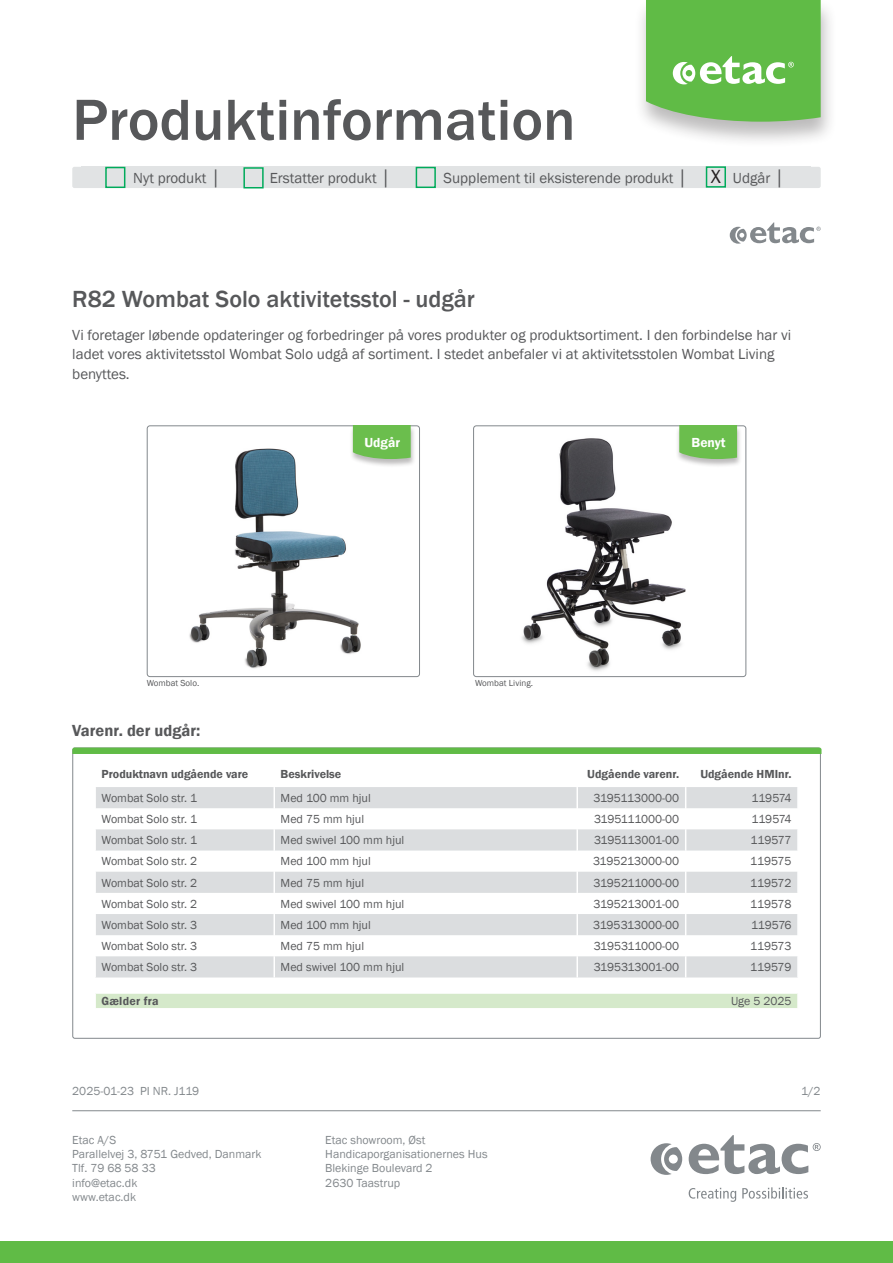
<style>
.page{position:relative;width:893px;height:1263px;background:#fff}
.page>*{position:absolute;margin:0;border:0;box-sizing:border-box;transform-origin:0 0}
._3__Header_-_Intro__toc{font:500 60px "Franklin Gothic";color:#57585a}
._4__Header_-_Basic_body{font:500 24px "Franklin Gothic";color:#57585a}
.t1{font:19.5px "Franklin Gothic";color:#231f20}
.t2{font:600 16.5px "Franklin Gothic";color:#57585a}
._4__Header_-_Basic_body-2{font:15px/19.5px "Franklin Gothic";color:#57585a}
._4__Body_-_basic_body{font:15px "Franklin Gothic";color:#57585a}
._4__Body_-_basic_body-2{font:600 13.5px "Franklin Gothic";color:#fff}
._6__Body_-_Facts{font:12px "Franklin Gothic";color:#57585a}
.t3{font:12px/14.2px "Franklin Gothic";color:#83888c}
._6__Header_-_Facts{font:600 12px "Franklin Gothic";color:#57585a}
._6__Header_-_Facts-2{font:600 12px "Franklin Gothic";letter-spacing:.02em;color:#57585a}
._4__Header_-_Basic_body-3{font:9px "Franklin Gothic";color:#57585a}
</style>
<div class="page">
<div style="left:634px;top:0;width:203px;height:148px;background:#231f20;opacity:.3"></div>
<svg style="left:646px;top:0;width:175px;height:122px;background:#6ec057"></svg>
<svg style="left:96px;top:787px;width:701px;height:190px;fill:#dbdddf"></svg>
<svg style="left:685px;top:787px;width:1px;height:190px"></svg>
<hr style="left:576px;top:787px;width:2px;height:21px;background:#fff">
<hr style="left:576px;top:808px;width:2px;height:21px;background:#fff">
<hr style="left:576px;top:829px;width:2px;height:21px;background:#fff">
<hr style="left:576px;top:850px;width:2px;height:22px;background:#fff">
<hr style="left:576px;top:872px;width:2px;height:21px;background:#fff">
<hr style="left:576px;top:893px;width:2px;height:21px;background:#fff">
<hr style="left:576px;top:914px;width:2px;height:21px;background:#fff">
<hr style="left:576px;top:935px;width:2px;height:21px;background:#fff">
<svg style="left:274px;top:787px;width:1px;height:190px"></svg>
<hr style="left:576px;top:956px;width:2px;height:21px;background:#fff">
<div style="left:96px;top:994px;width:702px;height:14px;background:#d5e9ca"></div>
<div style="left:72px;top:748px;width:749px;height:6px;background:#60bb46"></div>
<img style="left:189px;top:448px;width:172px;height:221px">
<div style="left:147px;top:425px;width:273px;height:252px;border:1px solid #83888c;border-radius:3px"></div>
<div style="left:349px;top:425px;width:67px;height:43px;background:#231f20;opacity:.3"></div>
<div style="left:353px;top:425px;width:58px;height:34px;background:#6bbe4d"></div>
<img style="left:522px;top:438px;width:224px;height:239px">
<div style="left:473px;top:425px;width:273px;height:252px;border:1px solid #83888c;border-radius:3px"></div>
<div style="left:675px;top:425px;width:67px;height:43px;background:#231f20;opacity:.3"></div>
<div style="left:679px;top:425px;width:58px;height:34px;background:#6bbe4d"></div>
<div style="left:0;top:1242px;width:893px;height:21px;background:#60bb46"></div>
<hr style="left:72px;top:1110px;width:749px;height:1px;background:#83888c">
<svg style="left:689px;top:1135px;width:132px;height:39px"></svg>
<svg style="left:651px;top:1143px;width:31px;height:32px"></svg>
<svg style="left:689px;top:1188px;width:47px;height:14px"></svg>
<svg style="left:742px;top:1187px;width:66px;height:11px"></svg>
<svg style="left:730px;top:222px;width:91px;height:22px"></svg>
<div style="left:72px;top:167px;width:749px;height:21px;background:#e1e3e4;border-radius:2px"></div>
<div style="left:105px;top:167px;width:20px;height:21px;border:2px solid #00ab5b"></div>
<div style="left:243px;top:167px;width:21px;height:21px;border:2px solid #00ab5b"></div>
<div style="left:416px;top:167px;width:20px;height:21px;border:2px solid #00ab5b"></div>
<div style="left:706px;top:166px;width:20px;height:22px;border:2px solid #00ab5b"></div>
<p class="_3__Header_-_Intro__toc" style="left:72px;top:83px;width:505px">Produktinformation</p>
<p class="_4__Body_-_basic_body" style="left:133px;top:168px;width:89px">Nyt produkt │</p>
<p class="_4__Body_-_basic_body" style="left:270px;top:168px;width:123px">Erstatter produkt │</p>
<p class="_4__Body_-_basic_body" style="left:444px;top:168px;width:246px">Supplement til eksisterende produkt │</p>
<p class="_4__Body_-_basic_body" style="left:733px;top:168px;width:53px">Udgår │</p>
<p class="t1" style="left:711px;top:164px;width:12px">X</p>
<p class="_4__Header_-_Basic_body" style="left:72px;top:284px;width:404px">R82 Wombat Solo aktivitetsstol - udgår</p>
<p class="_4__Header_-_Basic_body-2" style="left:72px;top:325px;width:721px">Vi foretager løbende opdateringer og forbedringer på vores produkter og produktsortiment. I den forbindelse har vi ladet vores aktivitetsstol Wombat Solo udgå af sortiment. I stedet anbefaler vi at aktivitetsstolen Wombat Living benyttes.</p>
<p class="_4__Header_-_Basic_body-3" style="left:147px;top:677px;width:54px">Wombat Solo.</p>
<p class="t2" style="left:72px;top:720px;width:130px">Varenr. der udgår:</p>
<p class="_4__Body_-_basic_body-2" style="left:364px;top:434px;width:37px">Udgår</p>
<p class="_4__Header_-_Basic_body-3" style="left:475px;top:677px;width:59px">Wombat Living.</p>
<p class="_4__Body_-_basic_body-2" style="left:692px;top:434px;width:36px">Benyt</p>
<p class="_6__Header_-_Facts" style="left:102px;top:767px;width:148px">Produktnavn udgående vare</p>
<p class="_6__Header_-_Facts" style="left:281px;top:767px;width:62px">Beskrivelse</p>
<p class="_6__Header_-_Facts" style="left:587px;top:767px;width:94px">Udgående varenr.</p>
<p class="_6__Header_-_Facts" style="left:700px;top:767px;width:93px">Udgående HMInr.</p>
<p class="_6__Body_-_Facts" style="left:102px;top:790px;width:97px">Wombat Solo str. 1</p>
<p class="_6__Body_-_Facts" style="left:281px;top:790px;width:92px">Med 100 mm hjul</p>
<p class="_6__Body_-_Facts" style="left:594px;top:790px;width:87px">3195113000-00</p>
<p class="_6__Body_-_Facts" style="left:752px;top:790px;width:42px">119574</p>
<p class="_6__Body_-_Facts" style="left:102px;top:811px;width:97px">Wombat Solo str. 1</p>
<p class="_6__Body_-_Facts" style="left:281px;top:811px;width:85px">Med 75 mm hjul</p>
<p class="_6__Body_-_Facts" style="left:594px;top:811px;width:87px">3195111000-00</p>
<p class="_6__Body_-_Facts" style="left:752px;top:811px;width:42px">119574</p>
<p class="_6__Body_-_Facts" style="left:102px;top:833px;width:97px">Wombat Solo str. 1</p>
<p class="_6__Body_-_Facts" style="left:281px;top:833px;width:125px">Med swivel 100 mm hjul</p>
<p class="_6__Body_-_Facts" style="left:594px;top:833px;width:87px">3195113001-00</p>
<p class="_6__Body_-_Facts" style="left:751px;top:833px;width:42px">119577</p>
<p class="_6__Body_-_Facts" style="left:102px;top:854px;width:97px">Wombat Solo str. 2</p>
<p class="_6__Body_-_Facts" style="left:281px;top:854px;width:92px">Med 100 mm hjul</p>
<p class="_6__Body_-_Facts" style="left:593px;top:854px;width:88px">3195213000-00</p>
<p class="_6__Body_-_Facts" style="left:750px;top:854px;width:43px">119575</p>
<p class="_6__Body_-_Facts" style="left:102px;top:875px;width:97px">Wombat Solo str. 2</p>
<p class="_6__Body_-_Facts" style="left:281px;top:875px;width:85px">Med 75 mm hjul</p>
<p class="_6__Body_-_Facts" style="left:594px;top:875px;width:87px">3195211000-00</p>
<p class="_6__Body_-_Facts" style="left:750px;top:875px;width:43px">119572</p>
<p class="_6__Body_-_Facts" style="left:102px;top:896px;width:97px">Wombat Solo str. 2</p>
<p class="_6__Body_-_Facts" style="left:281px;top:896px;width:125px">Med swivel 100 mm hjul</p>
<p class="_6__Body_-_Facts" style="left:594px;top:896px;width:87px">3195213001-00</p>
<p class="_6__Body_-_Facts" style="left:750px;top:896px;width:43px">119578</p>
<p class="_6__Body_-_Facts" style="left:102px;top:917px;width:97px">Wombat Solo str. 3</p>
<p class="_6__Body_-_Facts" style="left:281px;top:917px;width:92px">Med 100 mm hjul</p>
<p class="_6__Body_-_Facts" style="left:593px;top:917px;width:88px">3195313000-00</p>
<p class="_6__Body_-_Facts" style="left:751px;top:917px;width:42px">119576</p>
<p class="_6__Body_-_Facts" style="left:102px;top:938px;width:97px">Wombat Solo str. 3</p>
<p class="_6__Body_-_Facts" style="left:281px;top:938px;width:85px">Med 75 mm hjul</p>
<p class="_6__Body_-_Facts" style="left:594px;top:938px;width:87px">3195311000-00</p>
<p class="_6__Body_-_Facts" style="left:750px;top:938px;width:43px">119573</p>
<p class="_6__Body_-_Facts" style="left:102px;top:960px;width:97px">Wombat Solo str. 3</p>
<p class="_6__Body_-_Facts" style="left:281px;top:960px;width:125px">Med swivel 100 mm hjul</p>
<p class="_6__Body_-_Facts" style="left:594px;top:960px;width:87px">3195313001-00</p>
<p class="_6__Body_-_Facts" style="left:750px;top:960px;width:43px">119579</p>
<p class="_6__Header_-_Facts-2" style="left:102px;top:994px;width:59px">Gælder fra</p>
<p class="_6__Body_-_Facts" style="left:731px;top:994px;width:62px">Uge 5 2025</p>
<p class="t3" style="left:72px;top:1084px;width:129px">2025-01-23 PI NR. J119</p>
<p class="t3" style="left:801px;top:1084px;width:21px">1/2</p>
<p class="t3" style="left:72px;top:1133px;width:191px">Etac A/S<br>Parallelvej 3, 8751 Gedved, Danmark<br>Tlf. 79 68 58 33<br>info@etac.dk<br>www.etac.dk</p>
<p class="t3" style="left:325px;top:1133px;width:164px">Etac showroom, Øst<br>Handicaporganisationernes Hus<br>Blekinge Boulevard 2<br>2630 Taastrup</p>
</div>
